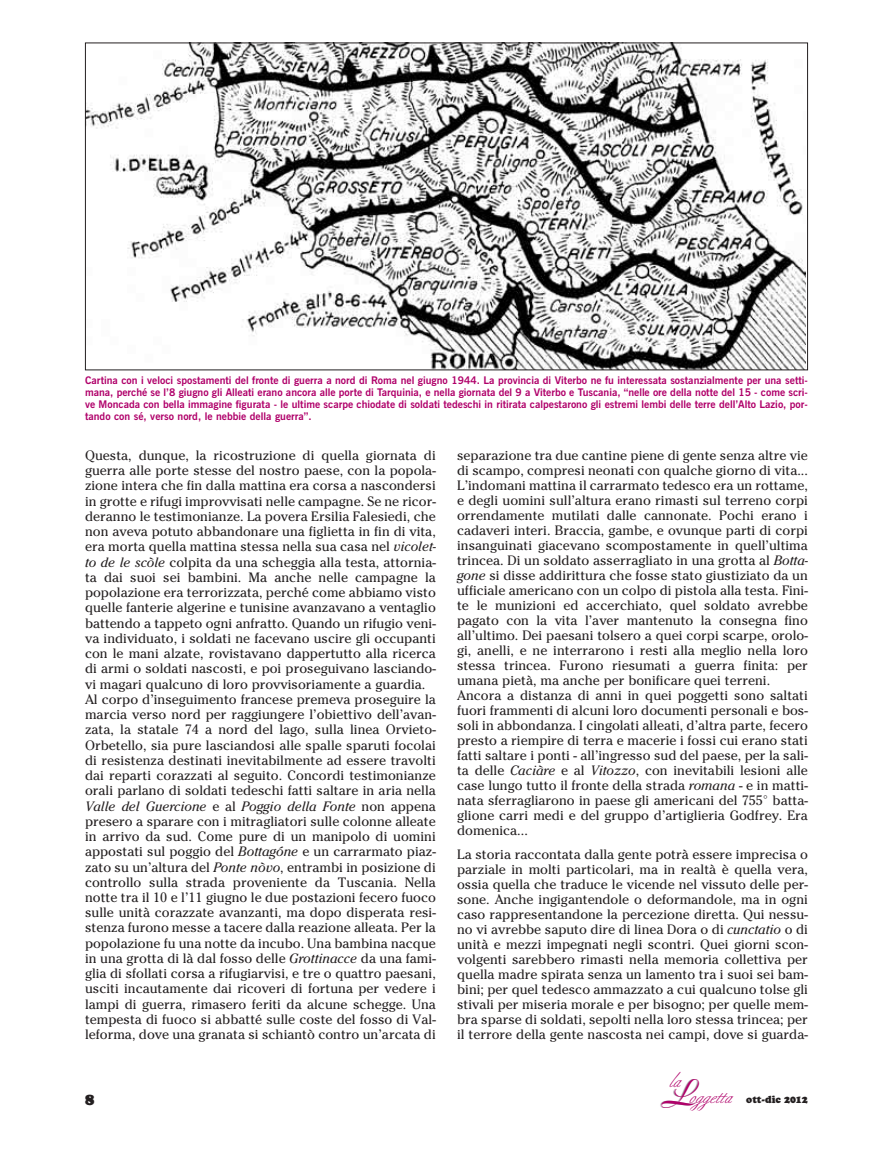
<style>
.page{position:relative;width:893px;height:1149px;background:#fff}
.page>*{position:absolute;margin:0;border:0;box-sizing:border-box;transform-origin:0 0}
.t1{font:19.2px "Berthold Script";color:#b0016a}
.t2{font:900 15px "Cooper BT";color:#231f20}
.t3{font:13.5px/15.3px "Cheltenham";color:#231f20}
.t4{font:700 10.5px/12px "News Gothic BT";color:#b0016a;text-align:justify}
.t5{font:900 9.9px "Cooper BT";color:#231f20;scale:.95 1}
.s1{font-style:italic}
.s2{font-family:"Boulevard";font-size:35.85px;color:#a8a9ad}
</style>
<div class="page">
<img style="left:87px;top:45px;width:718px;height:323px">
<p class="t4" style="left:85px;top:375px;width:724px">Cartina con i veloci spostamenti del fronte di guerra a nord di Roma nel giugno 1944. La provincia di Viterbo ne fu interessata sostanzialmente per una setti&shy;mana, perché se l’8 giugno gli Alleati erano ancora alle porte di Tarquinia, e nella giornata del 9 a Viterbo e Tuscania, “nelle ore della notte del 15 - come scri&shy;ve Moncada con bella immagine figurata - le ultime scarpe chiodate di soldati tedeschi in ritirata calpestarono gli estremi lembi delle terre dell’Alto Lazio, por&shy;tando con sé, verso nord, le nebbie della guerra”.</p>
<p class="t3" style="left:85px;top:448px;width:353px">Questa, dunque, la ricostruzione di quella giornata di guerra alle porte stesse del nostro paese, con la popola&shy;zione intera che fin dalla mattina era corsa a nascondersi in grotte e rifugi improvvisati nelle campagne. Se ne ricor&shy;deranno le testimonianze. La povera Ersilia Falesiedi, che non aveva potuto abbandonare una figlietta in fin di vita, era morta quella mattina stessa nella sua casa nel <span class="s1">vicolet&shy;to de le scòle</span> colpita da una scheggia alla testa, attornia&shy;ta dai suoi sei bambini. Ma anche nelle campagne la popolazione era terrorizzata, perché come abbiamo visto quelle fanterie algerine e tunisine avanzavano a ventaglio battendo a tappeto ogni anfratto. Quando un rifugio veni&shy;va individuato, i soldati ne facevano uscire gli occupanti con le mani alzate, rovistavano dappertutto alla ricerca di armi o soldati nascosti, e poi proseguivano lasciando&shy;vi magari qualcuno di loro provvisoriamente a guardia.<br>Al corpo d’inseguimento francese premeva proseguire la marcia verso nord per raggiungere l’obiettivo dell’avan&shy;zata, la statale 74 a nord del lago, sulla linea Orvieto-Orbetello, sia pure lasciandosi alle spalle sparuti focolai di resistenza destinati inevitabilmente ad essere travolti dai reparti corazzati al seguito. Concordi testimonianze orali parlano di soldati tedeschi fatti saltare in aria nella <span class="s1">Valle del Guercione</span> e al <span class="s1">Poggio della Fonte</span> non appena presero a sparare con i mitragliatori sulle colonne alleate in arrivo da sud. Come pure di un manipolo di uomini appostati sul poggio del <span class="s1">Bottagóne</span> e un carrarmato piaz&shy;zato su un’altura del <span class="s1">Ponte nòvo</span>, entrambi in posizione di controllo sulla strada proveniente da Tuscania. Nella notte tra il 10 e l’11 giugno le due postazioni fecero fuoco sulle unità corazzate avanzanti, ma dopo disperata resi&shy;stenza furono messe a tacere dalla reazione alleata. Per la popolazione fu una notte da incubo. Una bambina nacque in una grotta di là dal fosso delle <span class="s1">Grottinacce</span> da una fami&shy;glia di sfollati corsa a rifugiarvisi, e tre o quattro paesani, usciti incautamente dai ricoveri di fortuna per vedere i lampi di guerra, rimasero feriti da alcune schegge. Una tempesta di fuoco si abbatté sulle coste del fosso di Val&shy;leforma, dove una granata si schiantò contro un’arcata di</p>
<p class="t3" style="left:457px;top:449px;width:353px">separazione tra due cantine piene di gente senza altre vie di scampo, compresi neonati con qualche giorno di vita...<br>L’indomani mattina il carrarmato tedesco era un rottame, e degli uomini sull’altura erano rimasti sul terreno corpi orrendamente mutilati dalle cannonate. Pochi erano i cadaveri interi. Braccia, gambe, e ovunque parti di corpi insanguinati giacevano scompostamente in quell’ultima trincea. Di un soldato asserragliato in una grotta al <span class="s1">Botta&shy;gone</span> si disse addirittura che fosse stato giustiziato da un ufficiale americano con un colpo di pistola alla testa. Fini&shy;te le munizioni ed accerchiato, quel soldato avrebbe pagato con la vita l’aver mantenuto la consegna fino all’ultimo. Dei paesani tolsero a quei corpi scarpe, orolo&shy;gi, anelli, e ne interrarono i resti alla meglio nella loro stessa trincea. Furono riesumati a guerra finita: per umana pietà, ma anche per bonificare quei terreni.<br>Ancora a distanza di anni in quei poggetti sono saltati fuori frammenti di alcuni loro documenti personali e bos&shy;soli in abbondanza. I cingolati alleati, d’altra parte, fecero presto a riempire di terra e macerie i fossi cui erano stati fatti saltare i ponti - all’ingresso sud del paese, per la sali&shy;ta delle <span class="s1">Caciàre</span> e al <span class="s1">Vitozzo</span>, con inevitabili lesioni alle case lungo tutto il fronte della strada <span class="s1">romana</span> - e in matti&shy;nata sferragliarono in paese gli americani del 755° batta&shy;glione carri medi e del gruppo d’artiglieria Godfrey. Era domenica...</p>
<p class="t3" style="left:457px;top:847px;width:352px;text-align:justify">La storia raccontata dalla gente potrà essere imprecisa o parziale in molti particolari, ma in realtà è quella vera, ossia quella che traduce le vicende nel vissuto delle per&shy;sone. Anche ingigantendole o deformandole, ma in ogni caso rappresentandone la percezione diretta. Qui nessu&shy;no vi avrebbe saputo dire di linea Dora o di <span class="s1">cunctatio</span> o di unità e mezzi impegnati negli scontri. Quei giorni scon&shy;volgenti sarebbero rimasti nella memoria collettiva per quella madre spirata senza un lamento tra i suoi sei bam&shy;bini; per quel tedesco ammazzato a cui qualcuno tolse gli stivali per miseria morale e per bisogno; per quelle mem&shy;bra sparse di soldati, sepolti nella loro stessa trincea; per il terrore della gente nascosta nei campi, dove si guarda-</p>
<p class="t2" style="left:85px;top:1093px;width:11px">8</p>
<h1 class="t1" style="left:668px;top:1071px;width:13px">la</h1>
<h1 class="t1" style="left:659px;top:1087px;width:73px"><span class="s2">L</span>oggetta</h1>
<p class="t5" style="left:746px;top:1095px;width:66px">ott-dic 2012</p>
</div>
